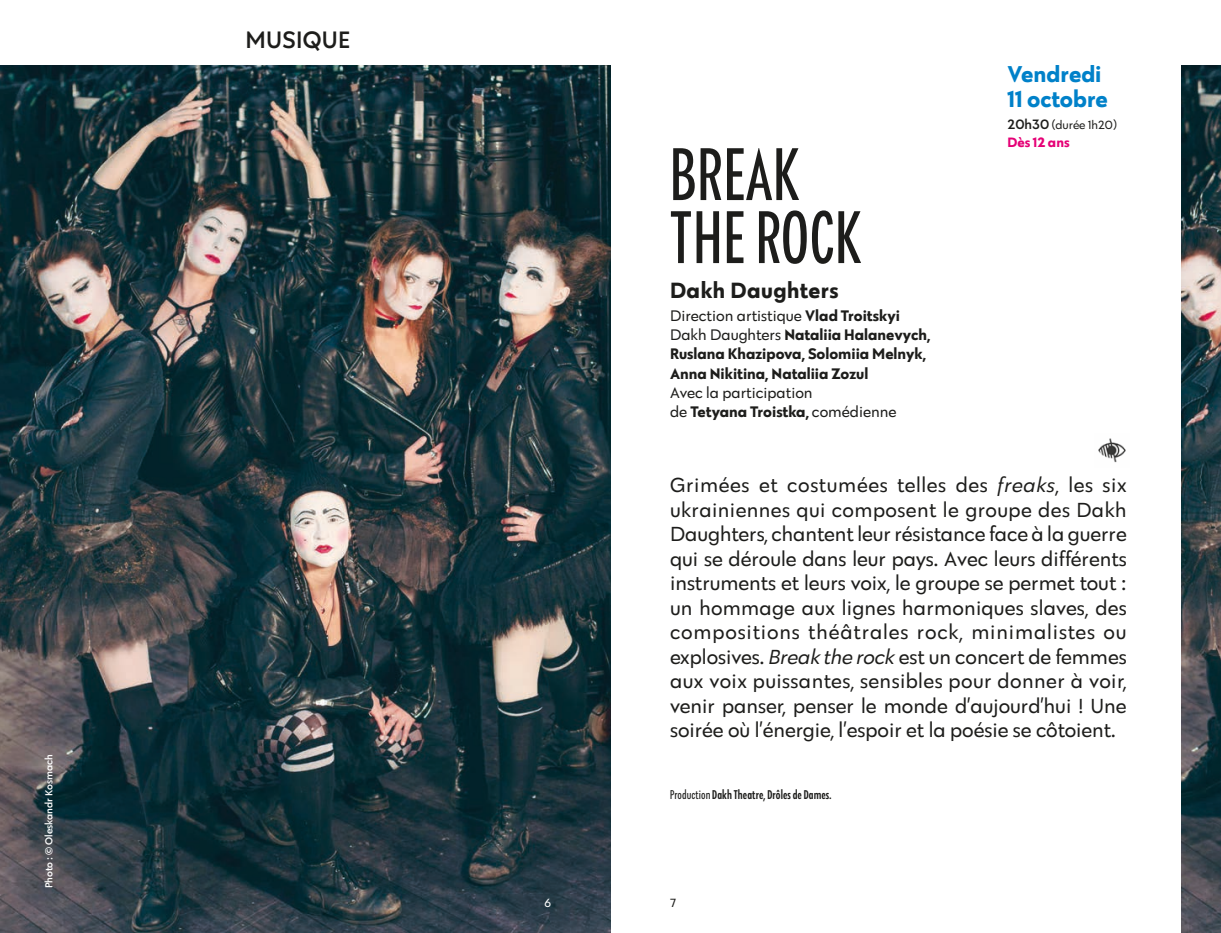
<style>
.page{position:relative;width:1221px;height:933px;background:#fff}
.page>*{position:absolute;margin:0;border:0;box-sizing:border-box;transform-origin:0 0}
.t1{font:condensed 77px/63px "Galatea";color:#1d1d1b}
.t2{font:500 24.5px "Galatea";letter-spacing:.01em;color:#1d1d1b}
.t3{font:700 23.62px/24.5px "Galatea";color:#0081c9}
.t4{font:700 22.75px "Galatea";letter-spacing:.02em;color:#1d1d1b}
.t5{font:21px/24.5px "Galatea";color:#1d1d1b;text-align:justify}
.t6{font:700 15.75px/19.2px "Galatea";color:#1d1d1b}
.t7{font:15.75px/19.2px "Galatea";color:#1d1d1b}
.t8{font:700 14px "Galatea";color:#e50076}
.t9{font:500 condensed 13.12px "Galatea";letter-spacing:.01em;color:#1d1d1b}
.t10{font:12.25px "Galatea";color:#1d1d1b}
.t11{font:12.25px "Galatea";color:#fff}
.t12{font:500 10.5px "Galatea";color:#fff}
.s1{font-weight:400}
.s2{font-weight:700}
.s3{font-weight:500;font-size:14px}
.s4{font-style:italic}
</style>
<div class="page">
<img style="left:1181px;top:65px;width:39px;height:868px">
<img style="left:1098px;top:438px;width:28px;height:25px">
<img style="left:0;top:65px;width:610px;height:868px">
<p class="t2" style="left:245px;top:24px;width:106px">MUSIQUE</p>
<p class="t12" style="left:42px;top:888px;width:136px;rotate:-90deg">Photo : © Oleskandr Kosmach</p>
<p class="t11" style="left:544px;top:895px;width:8px">6</p>
<h1 class="t1" style="left:670px;top:140px;width:193px">BREAK<br>THE ROCK</h1>
<p class="t4" style="left:670px;top:275px;width:170px">Dakh Daughters</p>
<p class="t6" style="left:670px;top:305px;width:262px"><span class="s1">Direction artistique</span> Vlad Troitskyi <span class="s1">Dakh Daughters</span> Nataliia Halanevych, Ruslana Khazipova, Solomiia Melnyk, Anna Nikitina, Nataliia Zozul</p>
<p class="t7" style="left:670px;top:382px;width:228px">Avec la participation<br>de <span class="s2">Tetyana Troistka,</span> comédienne</p>
<p class="t3" style="left:1007px;top:61px;width:102px">Vendredi<br>11 octobre</p>
<p class="t10" style="left:1007px;top:117px;width:111px"><span class="s3">20h30</span> (durée 1h20)</p>
<p class="t8" style="left:1007px;top:133px;width:64px">Dès 12 ans</p>
<p class="t5" style="left:670px;top:472px;width:458px">Grimées et costumées telles des <span class="s4">freaks</span>, les six ukrainiennes qui composent le groupe des Dakh Daughters, chantent leur résistance face à la guerre qui se déroule dans leur pays. Avec leurs différents instruments et leurs voix, le groupe se permet tout : un hommage aux lignes harmoniques slaves, des compositions théâtrales rock, minimalistes ou explosives. <span class="s4">Break the rock</span> est un concert de femmes aux voix puissantes, sensibles pour donner à voir, venir panser, penser le monde d’aujourd’hui ! Une soirée où l’énergie, l’espoir et la poésie se côtoient.</p>
<p class="t9" style="left:670px;top:786px;width:163px"><span class="s1">Production</span> Dakh Theatre, Drôles de Dames.</p>
<p class="t10" style="left:670px;top:895px;width:8px">7</p>
</div>
